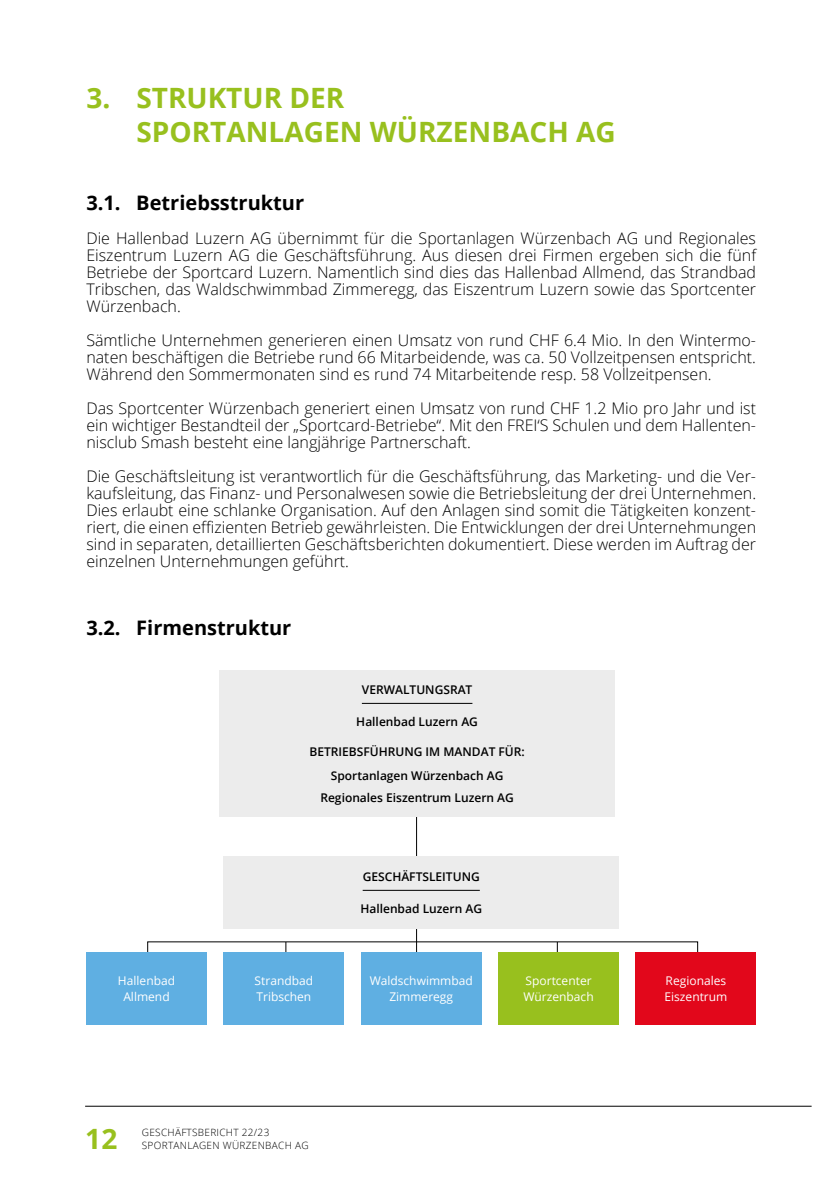
<style>
.page{position:relative;width:840px;height:1191px;background:#fff}
.page>*{position:absolute;margin:0;border:0;box-sizing:border-box;transform-origin:0 0}
.t1{font:700 28px/34px "Open Sans";color:#98c01e}
.t2{font:700 20px "Open Sans";color:#000}
.t3{font:300 16px/17px "Open Sans";color:#000;text-align:justify}
.t4{font:600 12px/24px "Open Sans";color:#000;text-align:center}
.t5{font:12px/16px "Open Sans";color:#fff}
.t6{font:300 10px/13px "Open Sans";letter-spacing:.03em;color:#000}
</style>
<div class="page">
<hr style="left:85px;top:1105px;width:726px;height:1px;background:#000">
<hr style="left:416px;top:723px;width:1px;height:239px;background:#000">
<svg style="left:147px;top:941px;width:551px;height:21px"></svg>
<div style="left:361px;top:952px;width:120px;height:72px;background:#5fafe2"></div>
<div style="left:223px;top:856px;width:395px;height:72px;background:#ececec"></div>
<hr style="left:362px;top:890px;width:117px;height:1px;background:#000">
<div style="left:86px;top:952px;width:120px;height:72px;background:#5fafe2"></div>
<div style="left:223px;top:952px;width:121px;height:72px;background:#5fafe2"></div>
<div style="left:498px;top:952px;width:120px;height:72px;background:#98c01e"></div>
<div style="left:635px;top:952px;width:120px;height:72px;background:#e2071b"></div>
<div style="left:219px;top:670px;width:395px;height:147px;background:#ececec"></div>
<hr style="left:361px;top:703px;width:111px;height:1px;background:#000">
<h1 class="t1" style="left:136px;top:80px;width:480px;text-indent:-50px">3. STRUKTUR DER<br>SPORTANLAGEN WÜRZENBACH AG</h1>
<p class="t2" style="left:86px;top:188px;width:219px">3.1. Betriebsstruktur</p>
<p class="t3" style="left:86px;top:229px;width:671px">Die Hallenbad Luzern AG übernimmt für die Sportanlagen Würzenbach AG und Regionales Eiszentrum Luzern AG die Geschäftsführung. Aus diesen drei Firmen ergeben sich die fünf Betriebe der Sportcard Luzern. Namentlich sind dies das Hallenbad Allmend, das Strandbad Tribschen, das Waldschwimmbad Zimmeregg, das Eiszentrum Luzern sowie das Sportcenter Würzenbach.</p>
<p class="t3" style="left:86px;top:331px;width:671px">Sämtliche Unternehmen generieren einen Umsatz von rund CHF 6.4 Mio. In den Wintermo&shy;naten beschäftigen die Betriebe rund 66 Mitarbeidende, was ca. 50 Vollzeitpensen entspricht.<br>Während den Sommermonaten sind es rund 74 Mitarbeitende resp. 58 Vollzeitpensen.</p>
<p class="t3" style="left:86px;top:399px;width:670px">Das Sportcenter Würzenbach generiert einen Umsatz von rund CHF 1.2 Mio pro Jahr und ist ein wichtiger Bestandteil der „Sportcard-Betriebe“. Mit den FREI‘S Schulen und dem Hallenten&shy;nisclub Smash besteht eine langjährige Partnerschaft.</p>
<p class="t3" style="left:86px;top:467px;width:671px">Die Geschäftsleitung ist verantwortlich für die Geschäftsführung, das Marketing- und die Ver&shy;kaufsleitung, das Finanz- und Personalwesen sowie die Betriebsleitung der drei Unternehmen.<br>Dies erlaubt eine schlanke Organisation. Auf den Anlagen sind somit die Tätigkeiten konzent&shy;riert, die einen effizienten Betrieb gewährleisten. Die Entwicklungen der drei Unternehmungen sind in separaten, detaillierten Geschäftsberichten dokumentiert. Diese werden im Auftrag der einzelnen Unternehmungen geführt.</p>
<p class="t2" style="left:86px;top:613px;width:206px">3.2. Firmenstruktur</p>
<p class="t4" style="left:361px;top:678px;width:112px">VERWALTUNGSRAT</p>
<p class="t4" style="left:356px;top:710px;width:123px">Hallenbad Luzern AG</p>
<p class="t4" style="left:309px;top:740px;width:217px">BETRIEBSFÜHRUNG IM MANDAT FÜR:<br>Sportanlagen Würzenbach AG</p>
<p class="t4" style="left:320px;top:786px;width:195px">Regionales Eiszentrum Luzern AG</p>
<p class="t4" style="left:362px;top:864px;width:118px">GESCHÄFTSLEITUNG</p>
<p class="t4" style="left:360px;top:896px;width:123px">Hallenbad Luzern AG</p>
<p class="t5" style="left:118px;top:972px;width:59px;text-align:center">Hallenbad<br>Allmend</p>
<p class="t5" style="left:254px;top:972px;width:60px">Strandbad<br>Tribschen</p>
<p class="t5" style="left:523px;top:972px;width:72px">Sportcenter<br>Würzenbach</p>
<p class="t5" style="left:664px;top:972px;width:64px">Regionales<br>Eiszentrum</p>
<p class="t5" style="left:369px;top:972px;width:105px;text-align:center">Waldschwimmbad<br>Zimmeregg</p>
<h1 class="t1" style="left:85px;top:1121px;width:34px">12</h1>
<p class="t6" style="left:142px;top:1125px;width:168px">GESCHÄFTSBERICHT 22/23<br>SPORTANLAGEN WÜRZENBACH AG</p>
</div>
